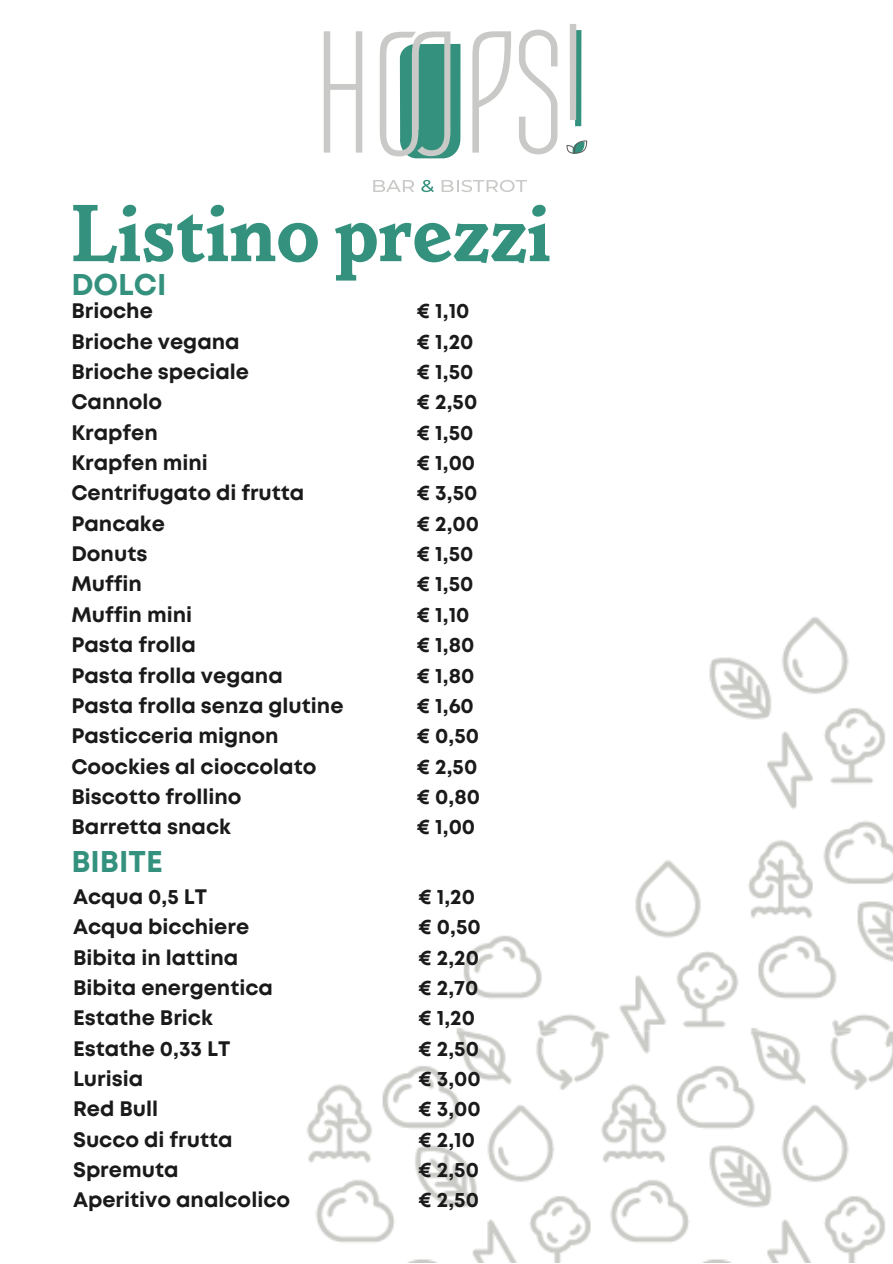
<style>
.page{position:relative;width:893px;height:1264px;background:#fff}
.page>*{position:absolute;margin:0;border:0;box-sizing:border-box;transform-origin:0 0}
.t1{font:700 75px "Parkinson";color:#34917e}
.t2{font:700 30px "Mont";color:#34917e}
.t3{font:700 21px "Mont";color:#1a1a1a}
</style>
<div class="page">
<img style="left:307px;top:617px;width:585px;height:645px">
<svg style="left:380px;top:31px;width:80px;height:128px"></svg>
<svg style="left:324px;top:31px;width:38px;height:122px"></svg>
<svg style="left:472px;top:31px;width:39px;height:122px"></svg>
<svg style="left:519px;top:30px;width:38px;height:124px"></svg>
<svg style="left:575px;top:30px;width:6px;height:96px"></svg>
<div style="left:569px;top:24px;width:7px;height:96px;background:#c9c9c7"></div>
<svg style="left:566px;top:140px;width:21px;height:14px"></svg>
<svg style="left:373px;top:180px;width:41px;height:12px"></svg>
<svg style="left:421px;top:180px;width:13px;height:12px"></svg>
<svg style="left:441px;top:180px;width:86px;height:12px"></svg>
<p class="t1" style="left:71px;top:186px;width:481px">Listino prezzi</p>
<p class="t2" style="left:71px;top:273px;width:96px">DOLCI</p>
<p class="t3" style="left:71px;top:303px;width:83px">Brioche</p>
<p class="t3" style="left:71px;top:333px;width:170px">Brioche vegana</p>
<p class="t3" style="left:71px;top:364px;width:179px">Brioche speciale</p>
<p class="t3" style="left:71px;top:394px;width:92px">Cannolo</p>
<p class="t3" style="left:71px;top:424px;width:88px">Krapfen</p>
<p class="t3" style="left:71px;top:455px;width:138px">Krapfen mini</p>
<p class="t3" style="left:71px;top:485px;width:234px">Centrifugato di frutta</p>
<p class="t3" style="left:71px;top:515px;width:95px">Pancake</p>
<p class="t3" style="left:71px;top:546px;width:77px">Donuts</p>
<p class="t3" style="left:71px;top:576px;width:72px">Muffin</p>
<p class="t3" style="left:71px;top:606px;width:122px">Muffin mini</p>
<p class="t3" style="left:71px;top:637px;width:126px">Pasta frolla</p>
<p class="t3" style="left:71px;top:667px;width:213px">Pasta frolla vegana</p>
<p class="t3" style="left:71px;top:697px;width:273px">Pasta frolla senza glutine</p>
<p class="t3" style="left:71px;top:728px;width:209px">Pasticceria mignon</p>
<p class="t3" style="left:71px;top:758px;width:246px">Coockies al cioccolato</p>
<p class="t3" style="left:71px;top:788px;width:172px">Biscotto frollino</p>
<p class="t3" style="left:71px;top:819px;width:161px">Barretta snack</p>
<p class="t3" style="left:416px;top:303px;width:54px">€ 1,10</p>
<p class="t3" style="left:416px;top:333px;width:58px">€ 1,20</p>
<p class="t3" style="left:416px;top:364px;width:58px">€ 1,50</p>
<p class="t3" style="left:416px;top:394px;width:62px">€ 2,50</p>
<p class="t3" style="left:416px;top:424px;width:58px">€ 1,50</p>
<p class="t3" style="left:416px;top:455px;width:60px">€ 1,00</p>
<p class="t3" style="left:416px;top:485px;width:62px">€ 3,50</p>
<p class="t3" style="left:416px;top:515px;width:64px">€ 2,00</p>
<p class="t3" style="left:416px;top:546px;width:58px">€ 1,50</p>
<p class="t3" style="left:416px;top:576px;width:58px">€ 1,50</p>
<p class="t3" style="left:416px;top:606px;width:54px">€ 1,10</p>
<p class="t3" style="left:416px;top:637px;width:59px">€ 1,80</p>
<p class="t3" style="left:416px;top:667px;width:59px">€ 1,80</p>
<p class="t3" style="left:416px;top:697px;width:59px">€ 1,60</p>
<p class="t3" style="left:416px;top:728px;width:64px">€ 0,50</p>
<p class="t3" style="left:416px;top:758px;width:62px">€ 2,50</p>
<p class="t3" style="left:416px;top:788px;width:65px">€ 0,80</p>
<p class="t3" style="left:416px;top:819px;width:60px">€ 1,00</p>
<p class="t2" style="left:71px;top:850px;width:93px">BIBITE</p>
<p class="t3" style="left:73px;top:888px;width:135px">Acqua 0,5 LT</p>
<p class="t3" style="left:73px;top:918px;width:178px">Acqua bicchiere</p>
<p class="t3" style="left:73px;top:949px;width:167px">Bibita in lattina</p>
<p class="t3" style="left:73px;top:979px;width:201px">Bibita energentica</p>
<p class="t3" style="left:73px;top:1010px;width:141px">Estathe Brick</p>
<p class="t3" style="left:73px;top:1040px;width:159px">Estathe 0,33 LT</p>
<p class="t3" style="left:73px;top:1070px;width:72px">Lurisia</p>
<p class="t3" style="left:73px;top:1101px;width:87px">Red Bull</p>
<p class="t3" style="left:73px;top:1131px;width:161px">Succo di frutta</p>
<p class="t3" style="left:73px;top:1161px;width:107px">Spremuta</p>
<p class="t3" style="left:73px;top:1192px;width:219px">Aperitivo analcolico</p>
<p class="t3" style="left:418px;top:888px;width:58px">€ 1,20</p>
<p class="t3" style="left:418px;top:918px;width:64px">€ 0,50</p>
<p class="t3" style="left:418px;top:949px;width:62px">€ 2,20</p>
<p class="t3" style="left:418px;top:979px;width:62px">€ 2,70</p>
<p class="t3" style="left:418px;top:1010px;width:58px">€ 1,20</p>
<p class="t3" style="left:418px;top:1040px;width:62px">€ 2,50</p>
<p class="t3" style="left:418px;top:1070px;width:64px">€ 3,00</p>
<p class="t3" style="left:418px;top:1101px;width:64px">€ 3,00</p>
<p class="t3" style="left:418px;top:1131px;width:58px">€ 2,10</p>
<p class="t3" style="left:418px;top:1161px;width:62px">€ 2,50</p>
<p class="t3" style="left:418px;top:1192px;width:62px">€ 2,50</p>
</div>
